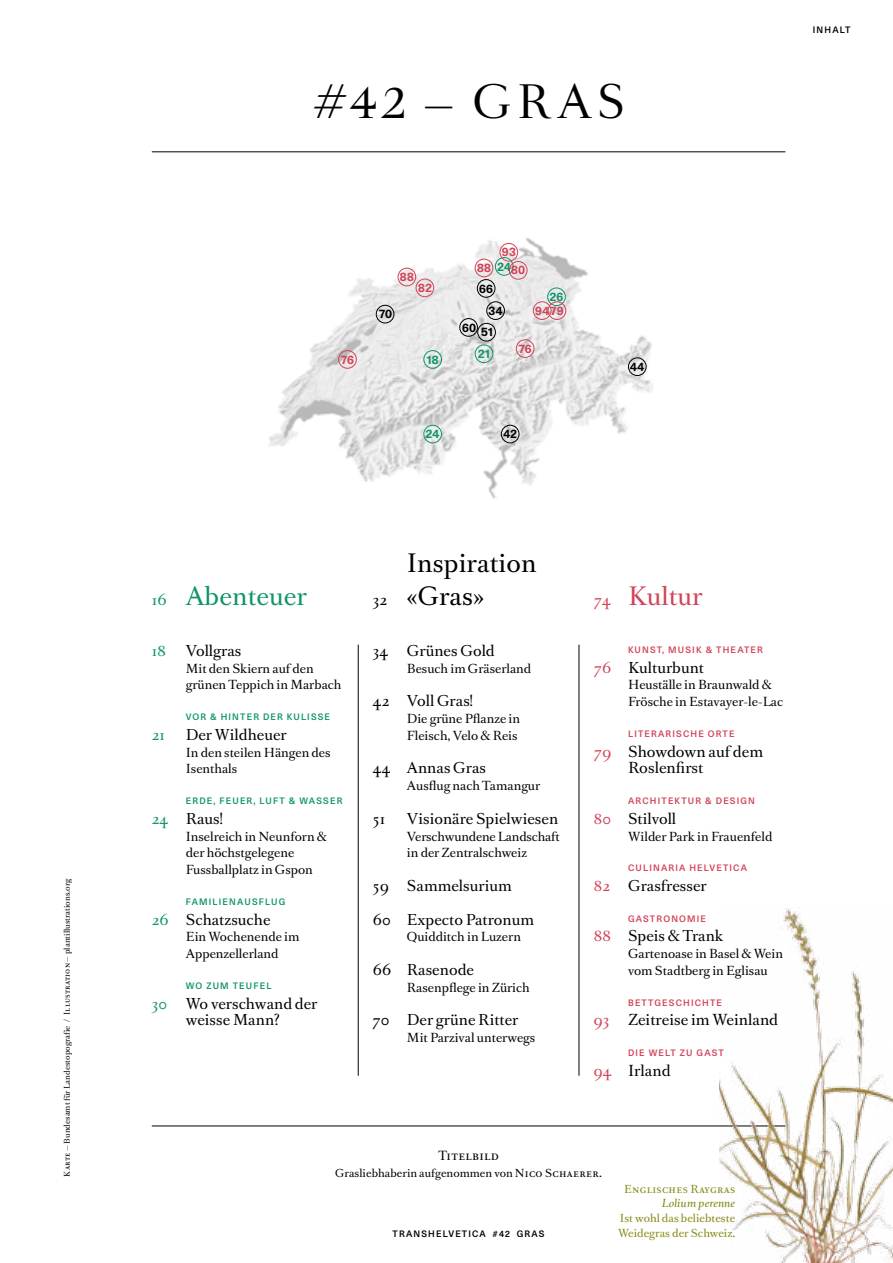
<style>
.page{position:relative;width:893px;height:1263px;background:#fff}
.page>*{position:absolute;margin:0;border:0;box-sizing:border-box;transform-origin:0 0}
.t1{font:41.25px "Romain Headline";letter-spacing:.14em;color:#000}
.t2{font:24px/33.6px "Romain Text";color:#000}
.t3{font:24px "Romain Text";color:#10946b}
.t4{font:24px "Romain Text";color:#d24357}
.t5{font:14.4px/16.8px "Romain Text";color:#000}
.t6{font:14.4px "Romain Text";color:#d24357}
.t7{font:14.25px/16.8px "Romain Text";color:#000}
.t8{font:14.25px "Romain Text";color:#10946b}
.t9{font:14.25px "Romain Text";color:#d24357}
.t10{font:700 12px "Unica 77 LL";letter-spacing:.03em;color:#d24357}
.t11{font:700 12px/22.2px "Unica 77 LL";letter-spacing:.03em;color:#000}
.t12{font:700 12px "Unica 77 LL";letter-spacing:.03em;color:#10946b}
.t13{font:12px "Romain Text";letter-spacing:.03em;color:#000}
.t14{font:11.85px/16.8px "Romain Text";color:#000}
.t15{font:10.5px/14.7px "Romain Text";letter-spacing:.03em;color:#858b15}
.t16{font:10.5px "Romain Text";letter-spacing:.03em;color:#000}
.t17{font:italic 10.5px "Romain Text";letter-spacing:.005em;color:#858b15}
.t18{font:500 9px "Unica 77 LL";letter-spacing:.13em;color:#d24357}
.t19{font:500 9px "Unica 77 LL";letter-spacing:.13em;color:#10946b}
.t20{font:500 9px "Unica 77 LL";letter-spacing:.13em;color:#000}
.t21{font:7.5px "Romain Text";letter-spacing:.03em;color:#000}
.s1{font-size:14.4px}
.s2{color:#10946b}
.s3{color:#d24357}
.s4{font-size:14.4px;color:#d24357}
</style>
<div class="page">
<img style="left:269px;top:238px;width:384px;height:261px">
<hr style="left:358px;top:645px;width:1px;height:431px;background:#000">
<hr style="left:579px;top:645px;width:1px;height:431px;background:#000">
<div style="left:477px;top:279px;width:18px;height:19px;border:1px solid #000;border-radius:50%"></div>
<div style="left:487px;top:302px;width:18px;height:18px;border:1px solid #000;border-radius:50%"></div>
<hr style="left:152px;top:1126px;width:633px;height:1px;background:#000">
<hr style="left:152px;top:152px;width:633px;height:1px;background:#000">
<div style="left:495px;top:257px;width:18px;height:18px;border:1px solid #10946b;border-radius:50%"></div>
<div style="left:547px;top:288px;width:19px;height:18px;border:1px solid #10946b;border-radius:50%"></div>
<div style="left:475px;top:345px;width:18px;height:18px;border:1px solid #10946b;border-radius:50%"></div>
<div style="left:424px;top:425px;width:18px;height:18px;border:1px solid #10946b;border-radius:50%"></div>
<div style="left:628px;top:358px;width:18px;height:18px;border:1px solid #000;border-radius:50%"></div>
<div style="left:501px;top:425px;width:18px;height:18px;border:1px solid #000;border-radius:50%"></div>
<div style="left:338px;top:350px;width:19px;height:18px;border:1px solid #d24357;border-radius:50%"></div>
<div style="left:516px;top:340px;width:18px;height:18px;border:1px solid #d24357;border-radius:50%"></div>
<div style="left:548px;top:302px;width:18px;height:18px;border:1px solid #d24357;border-radius:50%"></div>
<div style="left:509px;top:261px;width:18px;height:18px;border:1px solid #d24357;border-radius:50%"></div>
<div style="left:398px;top:268px;width:18px;height:18px;border:1px solid #d24357;border-radius:50%"></div>
<div style="left:533px;top:302px;width:18px;height:18px;border:1px solid #d24357;border-radius:50%"></div>
<div style="left:500px;top:243px;width:18px;height:18px;border:1px solid #d24357;border-radius:50%"></div>
<div style="left:416px;top:279px;width:18px;height:18px;border:1px solid #d24357;border-radius:50%"></div>
<div style="left:460px;top:318px;width:18px;height:18px;border:1px solid #000;border-radius:50%"></div>
<div style="left:424px;top:350px;width:18px;height:18px;border:1px solid #10946b;border-radius:50%"></div>
<div style="left:475px;top:259px;width:18px;height:18px;border:1px solid #d24357;border-radius:50%"></div>
<img style="left:719px;top:908px;width:174px;height:355px">
<div style="left:376px;top:305px;width:18px;height:18px;border:1px solid #000;border-radius:50%"></div>
<div style="left:477px;top:323px;width:19px;height:18px;border:1px solid #000;border-radius:50%"></div>
<p class="t21" style="left:62px;top:1176px;width:299px;rotate:-90deg">Karte — Bundesamt für Landestopografie / Illustration — plantillustrations.org</p>
<h1 class="t1" style="left:313px;top:73px;width:313px">#42 — GRAS</h1>
<p class="t20" style="left:813px;top:23px;width:39px">INHALT</p>
<p class="t10" style="left:341px;top:350px;width:14px">76</p>
<p class="t11" style="left:379px;top:302px;width:15px">70</p>
<p class="t10" style="left:400px;top:268px;width:16px">88</p>
<p class="t10" style="left:418px;top:279px;width:15px">82</p>
<p class="t12" style="left:427px;top:350px;width:13px">18</p>
<p class="t10" style="left:502px;top:243px;width:15px">93</p>
<p class="t12" style="left:497px;top:257px;width:15px">24</p>
<p class="t10" style="left:477px;top:259px;width:16px">88</p>
<p class="t10" style="left:511px;top:261px;width:16px">80</p>
<p class="t11" style="left:489px;top:277px;width:16px;text-indent:-9px">66<br>34</p>
<p class="t11" style="left:462px;top:316px;width:16px">60</p>
<p class="t11" style="left:481px;top:320px;width:13px">51</p>
<p class="t12" style="left:550px;top:288px;width:15px">26</p>
<p class="t10" style="left:535px;top:302px;width:30px">9479</p>
<p class="t12" style="left:478px;top:345px;width:13px">21</p>
<p class="t10" style="left:519px;top:340px;width:14px">76</p>
<p class="t12" style="left:426px;top:425px;width:15px">24</p>
<p class="t11" style="left:503px;top:422px;width:15px">42</p>
<p class="t11" style="left:630px;top:355px;width:16px">44</p>
<h2 class="t3" style="left:152px;top:580px;width:157px"><span class="s1">16</span> Abenteuer</h2>
<p class="t8" style="left:152px;top:641px;width:15px">18</p>
<p class="t7" style="left:186px;top:642px;width:57px">Vollgras</p>
<p class="t14" style="left:186px;top:660px;width:157px">Mit den Skiern auf den grünen Teppich in Marbach</p>
<p class="t19" style="left:186px;top:710px;width:146px">VOR &amp; HINTER DER KULISSE</p>
<p class="t8" style="left:152px;top:725px;width:15px">21</p>
<p class="t7" style="left:186px;top:726px;width:102px">Der Wildheuer</p>
<p class="t14" style="left:186px;top:744px;width:146px">In den steilen Hängen des<br>Isenthals</p>
<p class="t19" style="left:186px;top:794px;width:158px">ERDE, FEUER, LUFT &amp; WASSER</p>
<p class="t7" style="left:152px;top:810px;width:73px"><span class="s2">24</span> Raus!</p>
<p class="t14" style="left:186px;top:828px;width:143px">Inselreich in Neunforn &amp; der höchstgelegene<br>Fussballplatz in Gspon</p>
<p class="t19" style="left:186px;top:895px;width:101px">FAMILIENAUSFLUG</p>
<p class="t7" style="left:152px;top:911px;width:120px"><span class="s2">26</span> Schatzsuche</p>
<p class="t14" style="left:186px;top:929px;width:115px">Ein Wochenende im<br>Appenzellerland</p>
<p class="t19" style="left:186px;top:979px;width:87px">WO ZUM TEUFEL</p>
<p class="t8" style="left:152px;top:994px;width:17px">30</p>
<p class="t7" style="left:186px;top:995px;width:133px">Wo verschwand der weisse Mann?</p>
<h2 class="t2" style="left:373px;top:547px;width:165px;text-indent:34px">Inspiration<br><span class="s1">32</span> «Gras»</h2>
<p class="t7" style="left:373px;top:642px;width:17px">34</p>
<p class="t7" style="left:407px;top:642px;width:89px">Grünes Gold</p>
<p class="t14" style="left:407px;top:660px;width:126px">Besuch im Gräserland</p>
<p class="t7" style="left:373px;top:693px;width:101px">42 Voll Gras!</p>
<p class="t14" style="left:407px;top:710px;width:115px">Die grüne Pflanze in<br>Fleisch, Velo &amp; Reis</p>
<p class="t7" style="left:373px;top:760px;width:115px">44 Annas Gras</p>
<p class="t14" style="left:407px;top:778px;width:135px">Ausflug nach Tamangur</p>
<p class="t7" style="left:373px;top:810px;width:14px">51</p>
<p class="t7" style="left:407px;top:810px;width:153px">Visionäre Spielwiesen</p>
<p class="t14" style="left:407px;top:828px;width:154px">Verschwundene Landschaft in der Zentralschweiz</p>
<p class="t7" style="left:373px;top:878px;width:140px">59 Sammelsurium</p>
<p class="t7" style="left:373px;top:911px;width:163px">60 Expecto Patronum</p>
<p class="t14" style="left:407px;top:929px;width:116px">Quidditch in Luzern</p>
<p class="t7" style="left:373px;top:962px;width:103px">66 Rasenode</p>
<p class="t14" style="left:407px;top:979px;width:124px">Rasenpflege in Zürich</p>
<p class="t7" style="left:373px;top:1012px;width:147px">70 Der grüne Ritter</p>
<p class="t14" style="left:407px;top:1030px;width:130px">Mit Parzival unterwegs</p>
<h2 class="t4" style="left:594px;top:580px;width:110px"><span class="s1">74</span> Kultur</h2>
<p class="t18" style="left:628px;top:643px;width:136px">KUNST, MUSIK &amp; THEATER</p>
<p class="t7" style="left:594px;top:659px;width:111px"><span class="s3">76</span> Kulturbunt</p>
<p class="t14" style="left:628px;top:677px;width:157px">Heuställe in Braunwald &amp;<br>Frösche in Estavayer-le-Lac</p>
<p class="t18" style="left:628px;top:727px;width:108px">LITERARISCHE ORTE</p>
<p class="t5" style="left:628px;top:743px;width:137px;text-indent:-34px"><span class="s3">79</span> Showdown auf dem<br>Roslenfirst</p>
<p class="t18" style="left:628px;top:794px;width:128px">ARCHITEKTUR &amp; DESIGN</p>
<p class="t7" style="left:594px;top:810px;width:84px"><span class="s3">80</span> Stilvoll</p>
<p class="t14" style="left:628px;top:828px;width:146px">Wilder Park in Frauenfeld</p>
<p class="t18" style="left:628px;top:861px;width:121px">CULINARIA HELVETICA</p>
<p class="t9" style="left:594px;top:876px;width:18px">82</p>
<p class="t7" style="left:628px;top:878px;width:80px">Grasfresser</p>
<p class="t18" style="left:628px;top:912px;width:79px">GASTRONOMIE</p>
<p class="t7" style="left:594px;top:928px;width:131px"><span class="s4">88</span> Speis &amp; Trank</p>
<p class="t14" style="left:628px;top:946px;width:156px">Gartenoase in Basel &amp; Wein vom Stadtberg in Eglisau</p>
<p class="t18" style="left:628px;top:996px;width:95px">BETTGESCHICHTE</p>
<p class="t6" style="left:593px;top:1010px;width:18px">93</p>
<p class="t5" style="left:628px;top:1012px;width:152px">Zeitreise im Weinland</p>
<p class="t18" style="left:628px;top:1046px;width:97px">DIE WELT ZU GAST</p>
<p class="t5" style="left:593px;top:1062px;width:79px"><span class="s3">94</span> Irland</p>
<p class="t13" style="left:438px;top:1147px;width:62px">Titelbild</p>
<p class="t16" style="left:335px;top:1166px;width:268px">Grasliebhaberin aufgenommen von Nico Schaerer.</p>
<p class="t20" style="left:393px;top:1227px;width:153px">TRANSHELVETICA #42 GRAS</p>
<p class="t15" style="left:624px;top:1182px;width:113px">Englisches Raygras</p>
<p class="t17" style="left:662px;top:1196px;width:75px">Lolium perenne</p>
<p class="t15" style="left:618px;top:1211px;width:119px">Ist wohl das beliebteste<br>Weidegras der Schweiz.</p>
</div>
